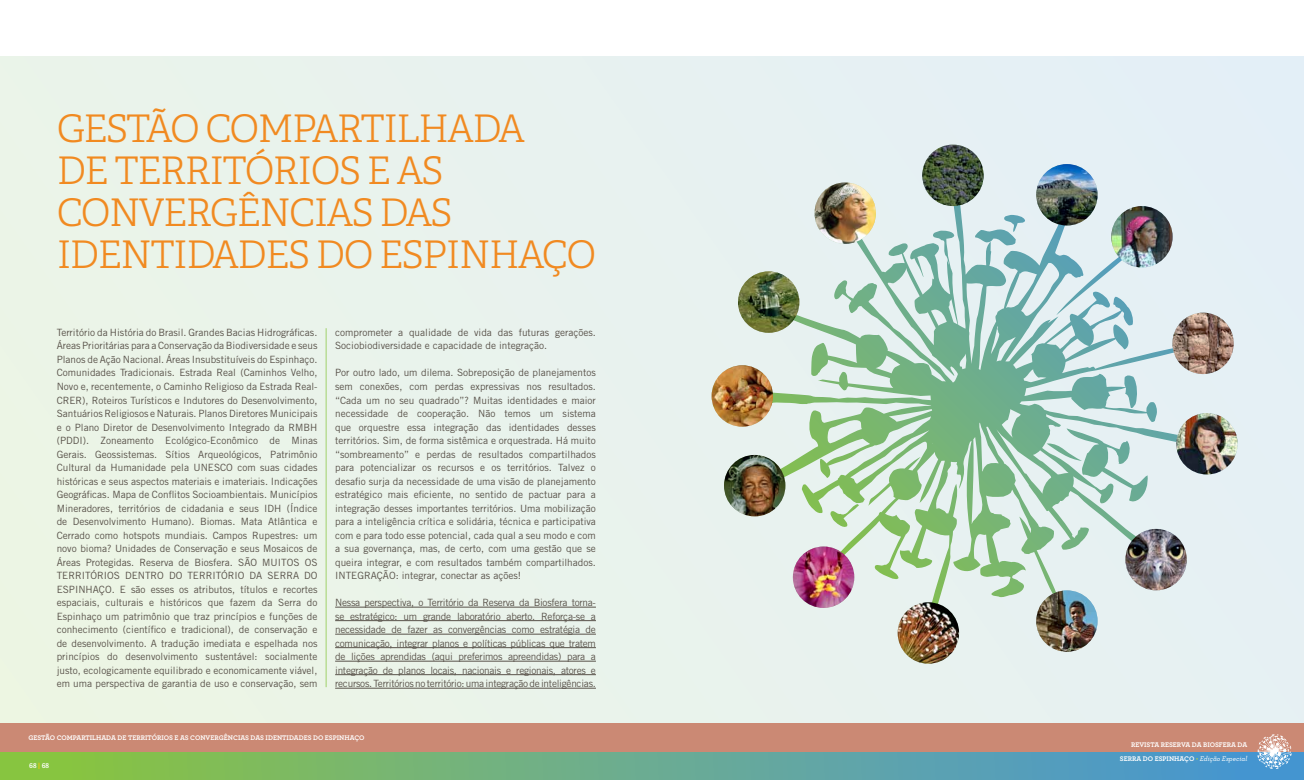
<style>
.page{position:relative;width:1304px;height:780px;background:#fff}
.page>*{position:absolute;margin:0;border:0;box-sizing:border-box;transform-origin:0 0}
.t1{font:300 38px/42.1px "Adelle";letter-spacing:-.04em;color:#f18a21}
.t2{font:10px/13.5px "Trade Gothic";color:#585149;text-align:justify}
.t3{font:700 7px "Archer";color:#fff}
.t4{font:italic 500 7px "Archer";color:#fff}
.t5{font:600 7px "Adelle";color:#fff}
.s1{color:#ffcb05}
.s2{font-weight:400;font-style:normal;font-size:8px;color:#cbdb2a}
</style>
<div class="page">
<div style="left:0;top:57px;width:1304px;height:694px;background:#e9f3ec"></div>
<div style="left:0;top:751px;width:1304px;height:29px;background:linear-gradient(to right,#8dc540,#4593dc)"></div>
<div style="left:0;top:723px;width:1304px;height:28px;background:#cb8974"></div>
<hr style="left:335px;top:607px;width:261px;height:1px;background:#585149">
<hr style="left:335px;top:620px;width:261px;height:1px;background:#585149">
<hr style="left:335px;top:634px;width:261px;height:1px;background:#585149">
<hr style="left:335px;top:647px;width:261px;height:1px;background:#585149">
<hr style="left:335px;top:661px;width:261px;height:1px;background:#585149">
<hr style="left:335px;top:674px;width:261px;height:1px;background:#585149">
<hr style="left:335px;top:688px;width:261px;height:1px;background:#585149">
<hr style="left:326px;top:328px;width:1px;height:359px;background:#87c540">
<svg style="left:1257px;top:734px;width:34px;height:35px"></svg>
<img style="left:712px;top:145px;width:526px;height:518px">
<h1 class="t1" style="left:57px;top:108px;width:541px">GESTÃO COMPARTILHADA<br>DE TERRITÓRIOS E AS<br>CONVERGÊNCIAS DAS<br>IDENTIDADES DO ESPINHAÇO</h1>
<p class="t2" style="left:57px;top:325px;width:262px">Território da História do Brasil. Grandes Bacias Hidrográficas.<br>Áreas Prioritárias para a Conservação da Biodiversidade e seus Planos de Ação Nacional. Áreas I nsubstituíveis do Espinhaço.<br>Comunidades Tradicionais. Estrada Real (Caminhos Velho, Novo e, recentemente, o Caminho Religioso da Estrada Real-CRER</p>
<p class="t2" style="left:57px;top:393px;width:262px;text-indent:26px">), Roteiros Turísticos e I ndutores do Desenvolvimento, Santuários Religiosos e Naturais. Planos Diretores Municipais e o Plano Diretor de Desenvolvimento I ntegrado da R MBH (PDDI ). Zoneamento Ecológico-Econômico de Minas Gerais. Geossistemas. Sítios Arqueológicos, Patrimônio Cultural da Humanidade pela UNESCO com suas cidades históricas e seus aspectos materiais e imateriais. I ndicações Geográficas. Mapa de Conflitos Socioambientais. Municípios Mineradores, territórios de cidadania e seus I DH (Índice de Desenvolvimento Humano). Biomas. Mata Atlântica e Cerrado como hotspots mundiais. Campos R upestres: um novo bioma? Unidades de Conservação e seus Mosaicos de Áreas Protegidas. R eserva de Biosfera. SÃO MUI TOS OS TERRI</p>
<p class="t2" style="left:85px;top:568px;width:115px">TÓRIOS DENTRO DO TERRI</p>
<p class="t2" style="left:216px;top:568px;width:19px">TÓRIO</p>
<p class="t2" style="left:250px;top:568px;width:31px">DA SERR</p>
<p class="t2" style="left:57px;top:568px;width:262px;text-indent:236px">A DO ESPI NHAÇO. E são esses os atributos, títulos e recortes espaciais, culturais e históricos que fazem da Serra do Espinhaço um patrimônio que traz princípios e funções de conhecimento (científico e tradicional), de conservação e de desenvolvimento. A tradução imediata e espelhada nos princípios do desenvolvimento sustentável: socialmente justo, ecologicamente equilibrado e economicamente viável, em uma perspectiva de garantia de uso e conservação, sem</p>
<p class="t2" style="left:335px;top:325px;width:262px">comprometer a qualidade de vida das futuras gerações.<br>Sociobiodiversidade e capacidade de integração.</p>
<p class="t2" style="left:335px;top:366px;width:262px">Por outro lado, um dilema. Sobreposição de planejamentos sem conexões, com perdas expressivas nos resultados. “Cada um no seu quadrado”? Muitas identidades e maior necessidade de cooperação. Não temos um sistema que orquestre essa integração das identidades desses territórios. Sim, de forma sistêmica e orquestrada. Há muito “sombreamento” e perdas de resultados compartilhados para potencializar os recursos e os territórios. Talvez o desafio surja da necessidade de uma visão de planejamento estratégico mais eficiente, no sentido de pactuar para a integração desses importantes territórios. Uma mobilização para a inteligência crítica e solidária, técnica e participativa com e para todo esse potencial, cada qual a seu modo e com a sua governança, mas, de certo, com uma gestão que se queira integrar, e com resultados também compartilhados.<br>I NTEGRAÇÃO: integrar, conectar as ações!</p>
<p class="t2" style="left:335px;top:595px;width:262px">Nessa perspectiva, o Território da Reserva da Biosfera torna&shy;se estratégico: um grande laboratório aberto. R eforça-se a necessidade de fazer as convergências como estratégia de comunicação, integrar planos e políticas públicas que tratem de lições aprendidas (aqui preferimos apreendidas) para a integração de planos locais, nacionais e regionais, atores e recursos. Territórios no território: uma integração de inteligências.</p>
<p class="t3" style="left:28px;top:732px;width:338px">GESTÃO COMPARTILHADA DE TERRITÓRIOS E AS CONVERGÊNCIAS DAS IDENTIDADES DO ESPINHAÇO</p>
<p class="t5" style="left:29px;top:761px;width:21px">68 <span class="s1">|</span> 68</p>
<p class="t3" style="left:1131px;top:739px;width:9px">REVIS</p>
<p class="t3" style="left:1150px;top:739px;width:20px">TA RESERVA</p>
<p class="t3" style="left:1192px;top:739px;width:21px">DA BIOSFERA</p>
<p class="t3" style="left:1238px;top:739px;width:6px">DA</p>
<p class="t3" style="left:1120px;top:753px;width:10px">SERRA</p>
<p class="t3" style="left:1143px;top:753px;width:43px">DO ESPINHAÇO</p>
<p class="t4" style="left:1196px;top:753px;width:53px"><span class="s2">•</span> Edição Especial</p>
</div>
